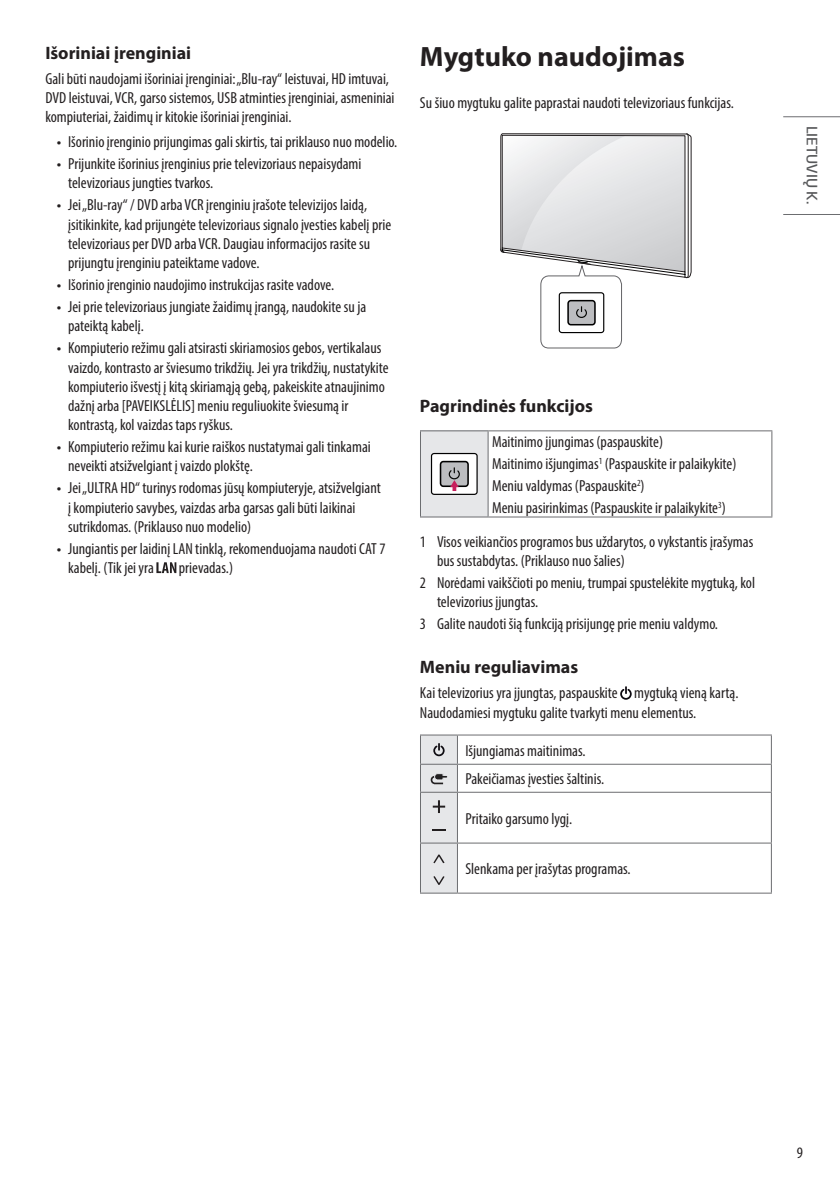
<style>
.page{position:relative;width:840px;height:1191px;background:#fff}
.page>*{position:absolute;margin:0;border:0;box-sizing:border-box;transform-origin:0 0}
.Title1{font:700 28px "Myriad Pro";color:#231f20}
.Title3{font:700 18px "Myriad Pro";color:#231f20}
.Body{font:condensed 16px/19.2px "Myriad Pro";color:#231f20}
.t1{font:600 16px "LG Smart";color:#57585a}
.s1{font-family:"LG Smart";font-stretch:normal}
</style>
<div class="page">
<hr style="left:782px;top:116px;width:57px;height:1px;background:#6c6d70">
<hr style="left:782px;top:214px;width:57px;height:1px;background:#6c6d70">
<svg style="left:156px;top:562px;width:20px;height:11px"></svg>
<svg style="left:500px;top:133px;width:191px;height:216px"></svg>
<div style="left:420px;top:431px;width:68px;height:86px;background:#e6e7e9"></div>
<hr style="left:420px;top:430px;width:68px;height:1px;background:#6c6d70">
<hr style="left:420px;top:431px;width:1px;height:85px;background:#6c6d70">
<hr style="left:420px;top:516px;width:68px;height:1px;background:#6c6d70">
<hr style="left:488px;top:430px;width:284px;height:1px;background:#6c6d70">
<hr style="left:487px;top:431px;width:1px;height:85px;background:#6c6d70">
<hr style="left:771px;top:431px;width:1px;height:85px;background:#6c6d70">
<hr style="left:488px;top:516px;width:284px;height:1px;background:#6c6d70">
<div style="left:431px;top:453px;width:46px;height:41px;background:#fff;border-radius:3px"></div>
<div style="left:430px;top:453px;width:47px;height:42px;border:1px solid #000;border-radius:3px"></div>
<div style="left:440px;top:461px;width:28px;height:25px;background:#bcbdc0;border-radius:3px"></div>
<div style="left:439px;top:461px;width:29px;height:26px;border:2px solid #000;border-radius:3px"></div>
<svg style="left:448px;top:467px;width:12px;height:24px"></svg>
<svg style="left:620px;top:686px;width:11px;height:13px"></svg>
<hr style="left:457px;top:734px;width:314px;height:1px;background:#6c6d70">
<hr style="left:457px;top:763px;width:314px;height:1px;background:#6c6d70">
<svg style="left:770px;top:735px;width:1px;height:56px"></svg>
<hr style="left:457px;top:791px;width:314px;height:1px;background:#6c6d70">
<hr style="left:770px;top:792px;width:1px;height:50px;background:#6c6d70">
<hr style="left:457px;top:842px;width:314px;height:1px;background:#6c6d70">
<hr style="left:770px;top:843px;width:1px;height:49px;background:#6c6d70">
<hr style="left:457px;top:892px;width:314px;height:1px;background:#6c6d70">
<svg style="left:420px;top:734px;width:37px;height:159px;background:#d6d7d9"></svg>
<p class="Title3" style="left:45px;top:41px;width:147px">Išoriniai įrenginiai</p>
<p class="Body" style="left:45px;top:69px;width:350px">Gali būti naudojami išoriniai įrenginiai: „Blu-ray“ leistuvai, HD imtuvai,<br>DVD leistuvai, VCR, garso sistemos, USB atminties įrenginiai, asmeniniai kompiuteriai, žaidimų ir kitokie išoriniai įrenginiai.</p>
<p class="Body" style="left:57px;top:132px;width:342px"><span class="s1">•</span> Išorinio įrenginio prijungimas gali skirtis, tai priklauso nuo modelio.</p>
<p class="Body" style="left:68px;top:154px;width:295px;text-indent:-11px"><span class="s1">•</span> Prijunkite išorinius įrenginius prie televizoriaus nepaisydami televizoriaus jungties tvarkos.</p>
<p class="Body" style="left:68px;top:195px;width:324px;text-indent:-11px"><span class="s1">•</span> Jei „Blu-ray“ / DVD arba VCR įrenginiu įrašote televizijos laidą, įsitikinkite, kad prijungėte televizoriaus signalo įvesties kabelį prie televizoriaus per DVD arba VCR. Daugiau informacijos rasite su prijungtu įrenginiu pateiktame vadove.</p>
<p class="Body" style="left:57px;top:275px;width:279px"><span class="s1">•</span> Išorinio įrenginio naudojimo instrukcijas rasite vadove.</p>
<p class="Body" style="left:68px;top:297px;width:299px;text-indent:-11px"><span class="s1">•</span> Jei prie televizoriaus jungiate žaidimų įrangą, naudokite su ja pateiktą kabelį.</p>
<p class="Body" style="left:68px;top:338px;width:322px;text-indent:-11px"><span class="s1">•</span> Kompiuterio režimu gali atsirasti skiriamosios gebos, vertikalaus vaizdo, kontrasto ar šviesumo trikdžių. Jei yra trikdžių, nustatykite kompiuterio išvestį į kitą skiriamąją gebą, pakeiskite atnaujinimo dažnį arba [PAVEIKSLĖLIS] meniu reguliuokite šviesumą ir kontrastą, kol vaizdas taps ryškus.</p>
<p class="Body" style="left:68px;top:437px;width:304px;text-indent:-11px"><span class="s1">•</span> Kompiuterio režimu kai kurie raiškos nustatymai gali tinkamai neveikti atsižvelgiant į vaizdo plokštę.</p>
<p class="Body" style="left:68px;top:478px;width:314px;text-indent:-11px"><span class="s1">•</span> Jei „ULTRA HD“ turinys rodomas jūsų kompiuteryje, atsižvelgiant į kompiuterio savybes, vaizdas arba garsas gali būti laikinai sutrikdomas. (Priklauso nuo modelio)</p>
<p class="Body" style="left:68px;top:539px;width:319px;text-indent:-11px"><span class="s1">•</span> Jungiantis per laidinį LAN tinklą, rekomenduojama naudoti CAT 7 kabelį. (Tik jei yra</p>
<p class="Body" style="left:179px;top:558px;width:56px">prievadas.)</p>
<p class="Title1" style="left:420px;top:39px;width:266px">Mygtuko naudojimas</p>
<p class="Body" style="left:420px;top:93px;width:315px">Su šiuo mygtuku galite paprastai naudoti televizoriaus funkcijas.</p>
<p class="Title3" style="left:420px;top:394px;width:174px">Pagrindinės funkcijos</p>
<p class="Body" style="left:492px;top:432px;width:172px">Maitinimo įjungimas (paspauskite)</p>
<p class="Body" style="left:492px;top:454px;width:246px">Maitinimo išjungimas<sup>1</sup> (Paspauskite ir palaikykite)</p>
<p class="Body" style="left:492px;top:476px;width:154px">Meniu valdymas (Paspauskite<sup>2</sup>)</p>
<p class="Body" style="left:492px;top:498px;width:235px">Meniu pasirinkimas (Paspauskite ir palaikykite<sup>3</sup>)</p>
<p class="Body" style="left:437px;top:531px;width:317px;text-indent:-17px">1 Visos veikiančios programos bus uždarytos, o vykstantis įrašymas bus sustabdytas. (Priklauso nuo šalies)</p>
<p class="Body" style="left:437px;top:573px;width:319px;text-indent:-17px">2 Norėdami vaikščioti po meniu, trumpai spustelėkite mygtuką, kol televizorius įjungtas.</p>
<p class="Body" style="left:420px;top:614px;width:299px">3 Galite naudoti šią funkciją prisijungę prie meniu valdymo.</p>
<p class="Title3" style="left:420px;top:655px;width:160px">Meniu reguliavimas</p>
<p class="Body" style="left:420px;top:683px;width:320px">Kai televizorius yra įjungtas, paspauskite mygtuką vieną kartą.<br>Naudodamiesi mygtuku galite tvarkyti menu elementus.</p>
<p class="Body" style="left:465px;top:740px;width:122px">Išjungiamas maitinimas.</p>
<p class="Body" style="left:465px;top:769px;width:140px">Pakeičiamas įvesties šaltinis.</p>
<p class="Body" style="left:465px;top:808px;width:108px">Pritaiko garsumo lygį.</p>
<p class="Body" style="left:465px;top:859px;width:167px">Slenkama per įrašytas programas.</p>
<p class="t1" style="left:822px;top:126px;width:80px;rotate:90deg">LIETUVIŲ K.</p>
<p class="Body" style="left:796px;top:1142px;width:8px">9</p>
</div>
